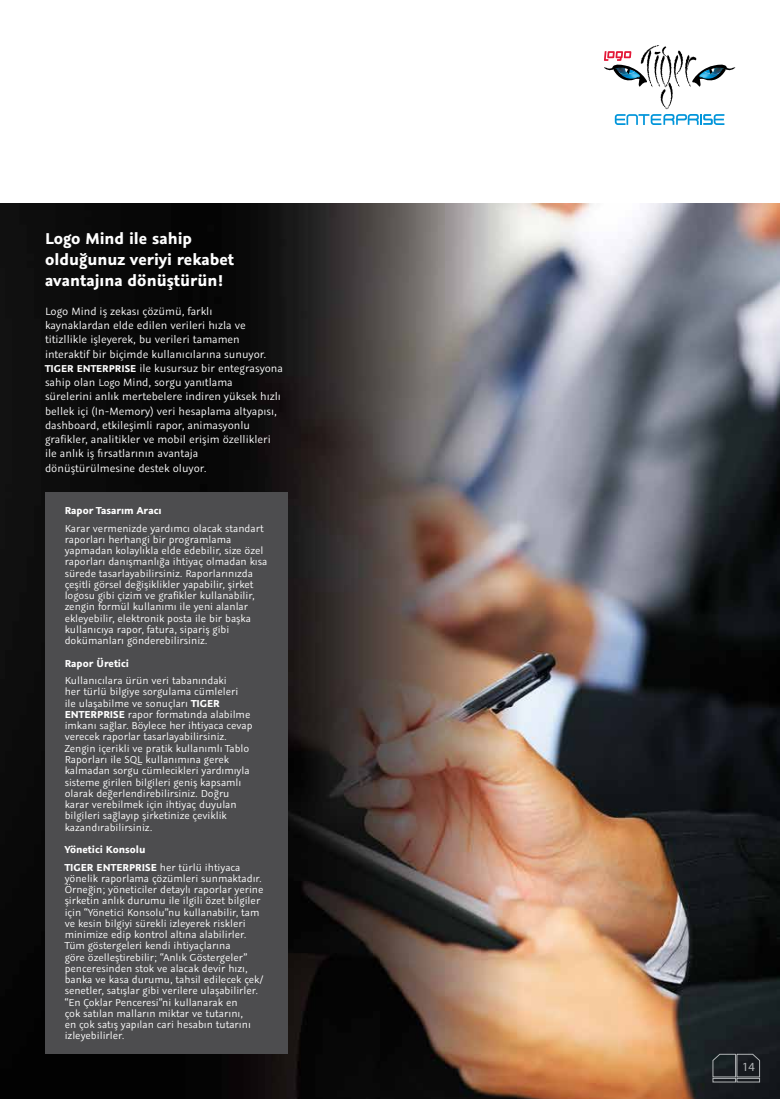
<style>
.page{position:relative;width:780px;height:1099px;background:#fff}
.page>*{position:absolute;margin:0;border:0;box-sizing:border-box;transform-origin:0 0}
.t1{font:700 17.5px/21px "Graublau Sans";color:#fff}
.t2{font:12.5px "Myriad Pro";color:#b1b4b6}
.t3{font:11.88px/14.2px "Graublau Sans";color:#fff}
.t4{font:11.25px/11.2px "Graublau Sans";color:#fff}
.t5{font:700 11.25px/17.5px "Graublau Sans";color:#fff}
.s1{font-weight:700;font-size:11.12px}
.s2{font-size:11.12px}
.s3{font-weight:700}
.s4{font-weight:400}
</style>
<div class="page">
<svg style="left:604px;top:45px;width:131px;height:80px"></svg>
<img style="left:0;top:204px;width:780px;height:894px">
<div style="left:712px;top:1078px;width:23px;height:4px;border:1px solid #b1b4b6"></div>
<svg style="left:712px;top:1053px;width:48px;height:24px"></svg>
<div style="left:736px;top:1078px;width:23px;height:4px;border:1px solid #b1b4b6"></div>
<div style="left:45px;top:493px;width:242px;height:560px;background:#4d4d4f"></div>
<h1 class="t1" style="left:45px;top:227px;width:191px">Logo Mind ile sahip olduğunuz veriyi rekabet avantajına dönüştürün!</h1>
<p class="t3" style="left:45px;top:304px;width:239px">Logo Mind iş zekası çözümü, farklı<br>kaynaklardan elde edilen verileri hızla ve titizllikle işleyerek, bu verileri tamamen interaktif bir biçimde kullanıcılarına sunuyor.<br><span class="s1">TIGER ENTERPRISE</span> ile kusursuz bir entegrasyona sahip olan <span class="s2">Logo</span> Mind, sorgu yanıtlama<br>sürelerini anlık mertebelere indiren yüksek hızlı bellek içi (In-Memory) veri hesaplama altyapısı, dashboard, etkileşimli rapor, animasyonlu grafikler, analitikler ve mobil erişim özellikleri ile anlık iş fırsatlarının avantaja dönüştürülmesine destek oluyor.</p>
<p class="t5" style="left:65px;top:502px;width:98px">Rapor Tasarım Aracı</p>
<p class="t4" style="left:65px;top:522px;width:204px">Karar vermenizde yardımcı olacak standart raporları herhangi bir programlama yapmadan kolaylıkla elde edebilir, size özel raporları danışmanlığa ihtiyaç olmadan kısa sürede tasarlayabilirsiniz. Raporlarınızda çeşitli görsel değişiklikler yapabilir, şirket logosu gibi çizim ve grafikler kullanabilir, zengin formül kullanımı ile yeni alanlar ekleyebilir, elektronik posta ile bir başka kullanıcıya rapor, fatura, sipariş gibi dokümanları gönderebilirsiniz.</p>
<p class="t5" style="left:65px;top:654px;width:66px">Rapor Üretici</p>
<p class="t4" style="left:65px;top:675px;width:189px">Kullanıcılara ürün veri tabanındaki<br>her türlü bilgiye sorgulama cümleleri<br>ile ulaşabilme ve sonuçları <span class="s3">TIGER ENTERPRISE</span> rapor formatında alabilme imkanı sağlar. Böylece her ihtiyaca cevap verecek raporlar tasarlayabilirsiniz.<br>Zengin içerikli ve pratik kullanımlı Tablo Raporları ile SQL kullanımına gerek kalmadan sorgu cümlecikleri yardımıyla sisteme girilen bilgileri geniş kapsamlı olarak değerlendirebilirsiniz. Doğru karar verebilmek için ihtiyaç duyulan bilgileri sağlayıp şirketinize çeviklik kazandırabilirsiniz.</p>
<p class="t5" style="left:65px;top:840px;width:177px">Yönetici Konsolu<br>TIGER ENTERPRISE <span class="s4">her türlü ihtiyaca</span></p>
<p class="t4" style="left:65px;top:872px;width:200px">yönelik raporlama çözümleri sunmaktadır.<br>Örneğin; yöneticiler detaylı raporlar yerine şirketin anlık durumu ile ilgili özet bilgiler için “Yönetici Konsolu”nu kullanabilir, tam ve kesin bilgiyi sürekli izleyerek riskleri minimize edip kontrol altına alabilirler.<br>Tüm göstergeleri kendi ihtiyaçlarına<br>göre özelleştirebilir; “Anlık Göstergeler” penceresinden stok ve alacak devir hızı, banka ve kasa durumu, tahsil edilecek çek/ senetler, satışlar gibi verilere ulaşabilirler. “En Çoklar Penceresi”ni kullanarak en<br>çok satılan malların miktar ve tutarını,<br>en çok satış yapılan cari hesabın tutarını izleyebilirler.</p>
<p class="t2" style="left:742px;top:1058px;width:14px">14</p>
</div>
